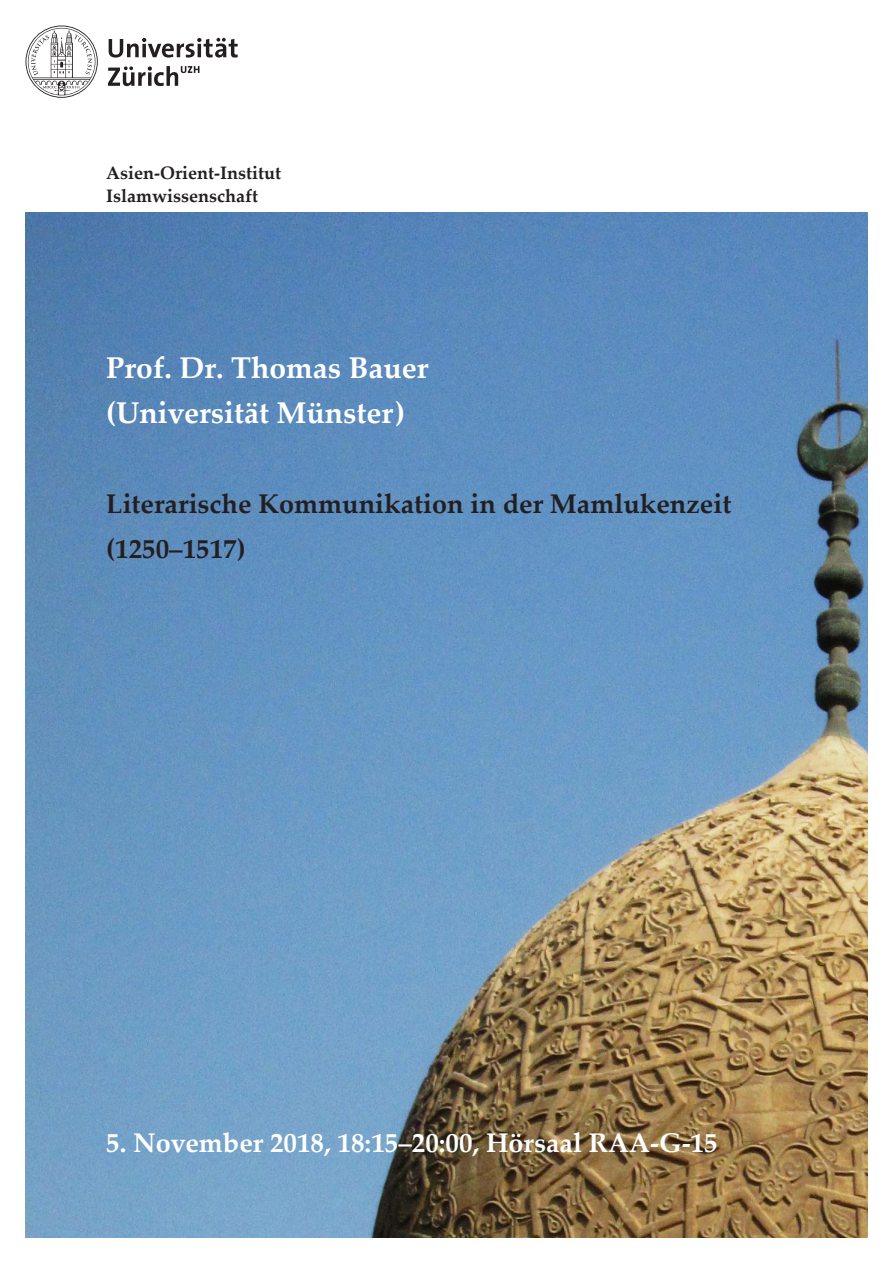
<style>
.page{position:relative;width:893px;height:1263px;background:#fff}
.page>*{position:absolute;margin:0;border:0;box-sizing:border-box;transform-origin:0 0}
.UZH_Einheit{font:700 30px "Palatino Linotype";color:#fff}
.UZH_Einheit-2{font:700 27px/45px "Palatino Linotype";color:#231f20}
.UZH_Einheit-3{font:700 27px "Palatino Linotype";color:#fff}
.t1{font:700 18px/22.5px "Palatino Linotype";color:#231f20}
</style>
<div class="page">
<img style="left:26px;top:213px;width:841px;height:1024px">
<svg style="left:26px;top:26px;width:212px;height:72px"></svg>
<p class="t1" style="left:106px;top:161px;width:176px">Asien-Orient-Institut<br>Islamwissenschaft</p>
<p class="UZH_Einheit" style="left:106px;top:346px;width:324px">Prof. Dr. Thomas Bauer</p>
<p class="UZH_Einheit" style="left:106px;top:391px;width:300px">(Universität Münster)</p>
<p class="UZH_Einheit-2" style="left:106px;top:480px;width:627px">Literarische Kommunikation in der Mamlukenzeit (1250–1517)</p>
<p class="UZH_Einheit-3" style="left:106px;top:1123px;width:613px">5. November 2018, 18:15–20:00, Hörsaal RAA-G-15</p>
</div>
